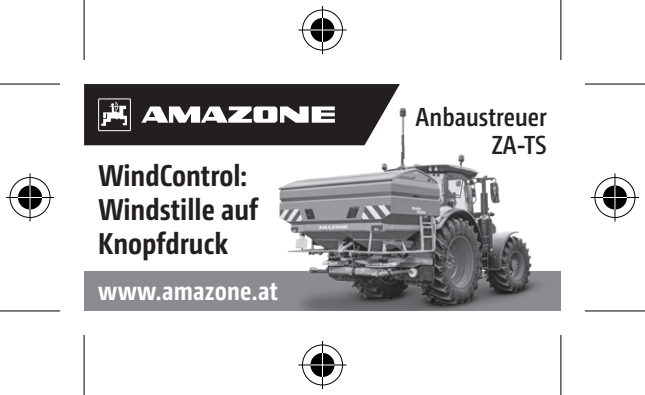
<style>
.page{position:relative;width:645px;height:395px;background:#fff}
.page>*{position:absolute;margin:0;border:0;box-sizing:border-box;transform-origin:0 0}
.t1{font:700 30px/34px "Camingo Dos Pro Cd";color:#231f20}
.t2{font:600 26px/28px "Camingo Dos Pro Cd";color:#231f20;text-align:right}
.t3{font:700 26px "Camingo Dos Pro Cd";letter-spacing:.01em;color:#fff}
</style>
<div class="page">
<div style="left:84px;top:271px;width:476px;height:40px;background:#8a8c8f"></div>
<img style="left:278px;top:154px;width:261px;height:157px">
<img style="left:251px;top:108px;width:162px;height:50px">
<svg style="left:84px;top:84px;width:315px;height:61px;background:#322f2f"></svg>
<svg style="left:141px;top:106px;width:193px;height:17px"></svg>
<div style="left:98px;top:99px;width:33px;height:32px;border:1px solid #fff"></div>
<svg style="left:101px;top:101px;width:26px;height:25px"></svg>
<svg style="left:0;top:311px;width:60px;height:1px"></svg>
<svg style="left:585px;top:311px;width:59px;height:1px"></svg>
<svg style="left:561px;top:0;width:1px;height:60px"></svg>
<svg style="left:561px;top:335px;width:1px;height:60px"></svg>
<hr style="left:0;top:83px;width:60px;height:2px;background:#000">
<hr style="left:584px;top:83px;width:60px;height:2px;background:#000">
<hr style="left:0;top:310px;width:60px;height:1px;background:#000">
<hr style="left:584px;top:310px;width:60px;height:1px;background:#000">
<hr style="left:83px;top:0;width:2px;height:60px;background:#000">
<hr style="left:83px;top:335px;width:2px;height:60px;background:#000">
<hr style="left:560px;top:0;width:1px;height:60px;background:#000">
<hr style="left:560px;top:335px;width:1px;height:60px;background:#000">
<div style="left:300px;top:8px;width:45px;height:44px;border:5px solid #fff;border-radius:50%"></div>
<hr style="left:298px;top:28px;width:48px;height:4px;background:#fff">
<div style="left:320px;top:6px;width:5px;height:48px;background:#fff"></div>
<div style="left:308px;top:16px;width:29px;height:28px;border:5px solid #fff;border-radius:50%"></div>
<div style="left:302px;top:10px;width:41px;height:40px;border:1px solid #000;border-radius:50%"></div>
<hr style="left:298px;top:29px;width:48px;height:2px;background:#000">
<hr style="left:321px;top:6px;width:2px;height:48px;background:#000">
<div style="left:310px;top:18px;width:24px;height:24px;background:#000;border-radius:50%"></div>
<hr style="left:310px;top:29px;width:24px;height:2px;background:#fff">
<hr style="left:321px;top:18px;width:2px;height:24px;background:#fff">
<div style="left:300px;top:342px;width:45px;height:45px;border:5px solid #fff;border-radius:50%"></div>
<svg style="left:298px;top:362px;width:48px;height:5px"></svg>
<div style="left:320px;top:341px;width:5px;height:48px;background:#fff"></div>
<div style="left:308px;top:350px;width:29px;height:29px;border:5px solid #fff;border-radius:50%"></div>
<div style="left:302px;top:344px;width:41px;height:41px;border:1px solid #000;border-radius:50%"></div>
<hr style="left:298px;top:364px;width:48px;height:1px;background:#000">
<hr style="left:321px;top:341px;width:2px;height:48px;background:#000">
<div style="left:310px;top:353px;width:24px;height:24px;background:#000;border-radius:50%"></div>
<svg style="left:310px;top:364px;width:24px;height:1px"></svg>
<hr style="left:321px;top:353px;width:2px;height:24px;background:#fff">
<div style="left:8px;top:175px;width:44px;height:45px;border:5px solid #fff;border-radius:50%"></div>
<div style="left:6px;top:195px;width:48px;height:5px;background:#fff"></div>
<hr style="left:28px;top:173px;width:4px;height:48px;background:#fff">
<div style="left:16px;top:183px;width:28px;height:29px;border:5px solid #fff;border-radius:50%"></div>
<div style="left:10px;top:177px;width:40px;height:41px;border:1px solid #000;border-radius:50%"></div>
<hr style="left:6px;top:197px;width:48px;height:1px;background:#000">
<hr style="left:29px;top:173px;width:2px;height:48px;background:#000">
<div style="left:18px;top:185px;width:24px;height:24px;background:#000;border-radius:50%"></div>
<svg style="left:18px;top:197px;width:24px;height:1px"></svg>
<hr style="left:29px;top:185px;width:2px;height:24px;background:#fff">
<div style="left:592px;top:175px;width:45px;height:45px;border:5px solid #fff;border-radius:50%"></div>
<div style="left:590px;top:195px;width:48px;height:5px;background:#fff"></div>
<svg style="left:612px;top:173px;width:5px;height:48px"></svg>
<div style="left:600px;top:183px;width:29px;height:29px;border:5px solid #fff;border-radius:50%"></div>
<div style="left:594px;top:177px;width:41px;height:41px;border:1px solid #000;border-radius:50%"></div>
<hr style="left:590px;top:197px;width:48px;height:1px;background:#000">
<hr style="left:614px;top:173px;width:1px;height:48px;background:#000">
<svg style="left:602px;top:185px;width:24px;height:24px"></svg>
<p class="t1" style="left:98px;top:158px;width:161px">WindControl:<br>Windstille auf<br>Knopfdruck</p>
<p class="t3" style="left:98px;top:275px;width:181px">www.amazone.at</p>
<p class="t2" style="left:415px;top:103px;width:132px">Anbaustreuer<br>ZA-TS</p>
</div>
